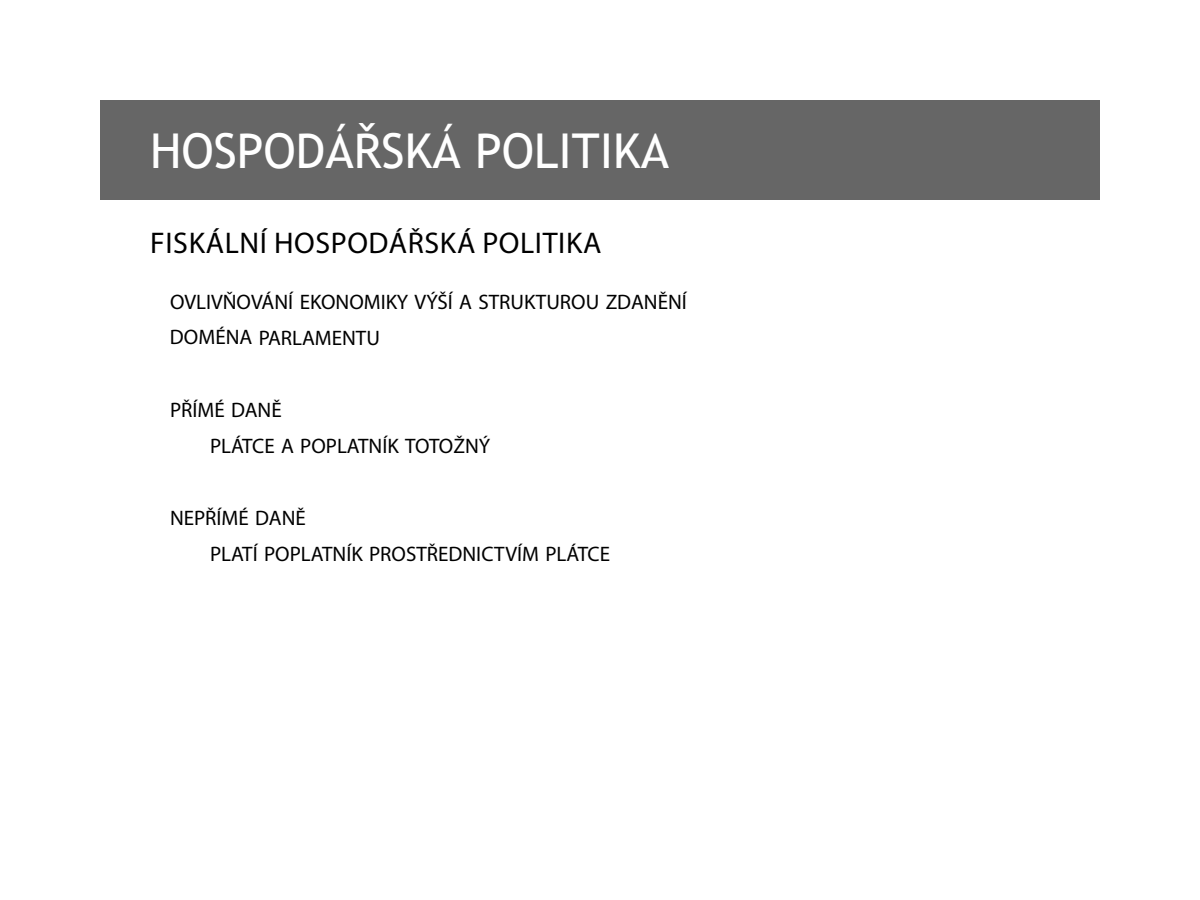
<style>
.page{position:relative;width:1200px;height:900px;background:#fff}
.page>*{position:absolute;margin:0;border:0;box-sizing:border-box;transform-origin:0 0}
.t1{font:48px "Trebuchet MS";color:#fff}
.t2{font:30px "Myriad Pro";letter-spacing:.02em;color:#000}
.t3{font:21px/36px "Myriad Pro";color:#000}
</style>
<div class="page">
<div style="left:100px;top:100px;width:1000px;height:100px;background:#666"></div>
<h1 class="t1" style="left:150px;top:120px;width:521px">HOSPODÁŘSKÁ POLITIKA</h1>
<h2 class="t2" style="left:150px;top:224px;width:453px">FISKÁLNÍ HOSPODÁŘSKÁ POLITIKA</h2>
<p class="t3" style="left:170px;top:283px;width:518px">OVLIVŇOVÁNÍ EKONOMIKY VÝŠÍ A STRUKTUROU ZDANĚNÍ<br>DOMÉNA PARLAMENTU</p>
<p class="t3" style="left:210px;top:391px;width:282px;text-indent:-40px">PŘÍMÉ DANĚ<br>PLÁTCE A POPLATNÍK TOTOŽNÝ</p>
<p class="t3" style="left:210px;top:499px;width:402px;text-indent:-40px">NEPŘÍMÉ DANĚ<br>PLATÍ POPLATNÍK PROSTŘEDNICTVÍM PLÁTCE</p>
</div>
